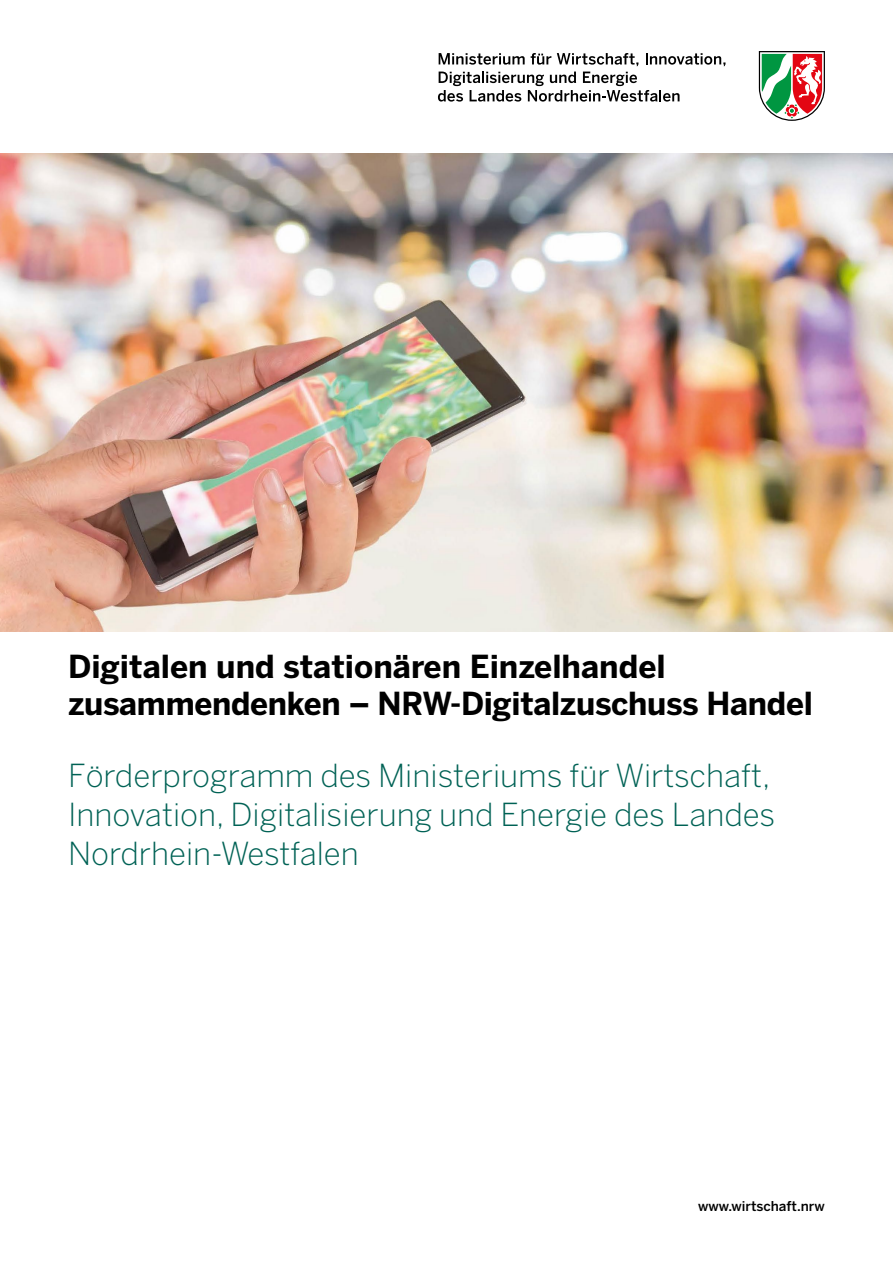
<style>
.page{position:relative;width:893px;height:1263px;background:#fff}
.page>*{position:absolute;margin:0;border:0;box-sizing:border-box;transform-origin:0 0}
.t1{font:300 31.5px/39px "Benton Sans";color:#006255}
.t2{font:700 31.5px/37.5px "Benton Sans";letter-spacing:-.01em;color:#000}
.t3{font:500 13.5px "Benton Sans";color:#000}
</style>
<div class="page">
<svg style="left:759px;top:51px;width:66px;height:70px"></svg>
<svg style="left:439px;top:53px;width:86px;height:12px"></svg>
<svg style="left:531px;top:53px;width:20px;height:12px"></svg>
<svg style="left:557px;top:53px;width:81px;height:13px"></svg>
<svg style="left:646px;top:53px;width:79px;height:13px"></svg>
<svg style="left:438px;top:72px;width:241px;height:30px"></svg>
<img style="left:0;top:153px;width:893px;height:478px">
<p class="t2" style="left:68px;top:647px;width:746px">Digitalen und stationären Einzelhandel zusammendenken – NRW-Digitalzuschuss Handel</p>
<p class="t1" style="left:68px;top:756px;width:709px">Förderprogramm des Ministeriums für Wirtschaft,<br>Innovation, Digitalisierung und Energie des Landes<br>Nordrhein-Westfalen</p>
<p class="t3" style="left:698px;top:1198px;width:128px">www.wirtschaft.nrw</p>
</div>
